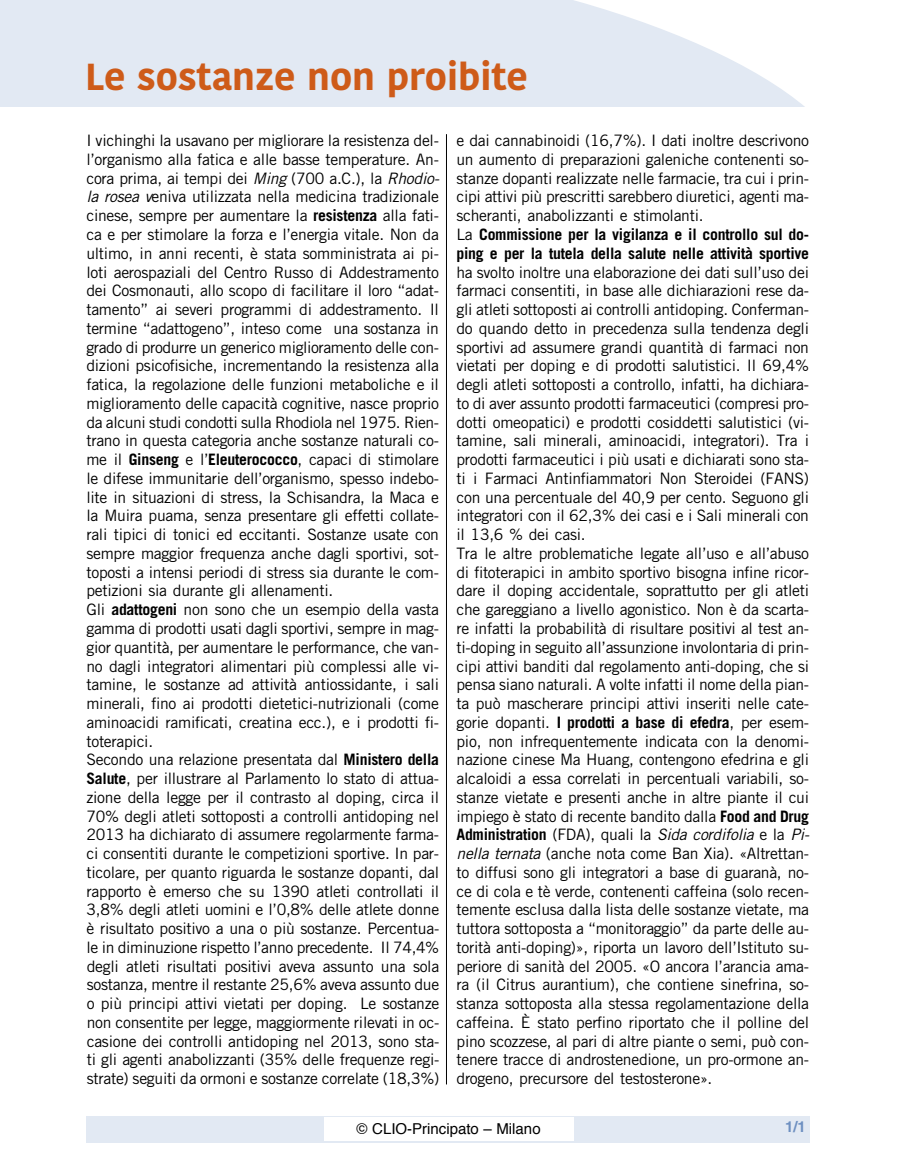
<style>
.page{position:relative;width:915px;height:1170px;background:#fff}
.page>*{position:absolute;margin:0;border:0;box-sizing:border-box;transform-origin:0 0}
.t1{font:700 37.5px "Kohinoor Devanagari";color:#ce5b19}
.t2{font:15.75px/18.8px "Trade Gothic LT Std";letter-spacing:-.02em;color:#000}
.t3{font:15px "Helvetica";color:#000}
.t4{font:700 15px "Helvetica LT Std";color:#6e90c1}
.s1{font-style:italic}
.s2{font-weight:700}
</style>
<div class="page">
<div style="left:87px;top:1115px;width:722px;height:27px;background:#e2e9f3"></div>
<div style="left:324px;top:1117px;width:249px;height:23px;background:#fff"></div>
<svg style="left:1px;top:0;width:804px;height:107px;fill:#e2e9f3"></svg>
<hr style="left:446px;top:134px;width:1px;height:950px;background:#000">
<h1 class="t1" style="left:85px;top:54px;width:444px">Le sostanze non proibite</h1>
<p class="t2" style="left:86px;top:133px;width:354px">I vichinghi la usavano per migliorare la resistenza del&shy;l’organismo alla fatica e alle basse temperature. An&shy;cora prima, ai tempi dei <span class="s1">Ming</span> (700 a.C.), la <span class="s1">Rhodio&shy;la rosea v</span>eniva utilizzata nella medicina tradizionale cinese, sempre per aumentare la <span class="s2">resistenza</span> alla fati&shy;ca e per stimolare la forza e l’energia vitale. Non da ultimo, in anni recenti, è stata somministrata ai pi&shy;loti aerospaziali del Centro Russo di Addestramento dei Cosmonauti, allo scopo di facilitare il loro “adat&shy;tamento” ai severi programmi di addestramento. Il termine “adattogeno”, inteso come una sostanza in grado di produrre un generico miglioramento delle con&shy;dizioni psicofisiche, incrementando la resistenza alla fatica, la regolazione delle funzioni metaboliche e il miglioramento delle capacità cognitive, nasce proprio da alcuni studi condotti sulla Rhodiola nel 1975. Rien&shy;trano in questa categoria anche sostanze naturali co&shy;me il <span class="s2">Ginseng</span> e l’<span class="s2">Eleuterococco</span>, capaci di stimolare le difese immunitarie dell’organismo, spesso indebo&shy;lite in situazioni di stress, la Schisandra, la Maca e la Muira puama, senza presentare gli effetti collate&shy;rali tipici di tonici ed eccitanti. Sostanze usate con sempre maggior frequenza anche dagli sportivi, sot&shy;toposti a intensi periodi di stress sia durante le com&shy;petizioni sia durante gli allenamenti.<br>Gli <span class="s2">adattogeni</span> non sono che un esempio della vasta gamma di prodotti usati dagli sportivi, sempre in mag&shy;gior quantità, per aumentare le performance, che van&shy;no dagli integratori alimentari più complessi alle vi&shy;tamine, le sostanze ad attività antiossidante, i sali minerali, fino ai prodotti dietetici-nutrizionali (come aminoacidi ramificati, creatina ecc.), e i prodotti fi&shy;toterapici.<br>Secondo una relazione presentata dal <span class="s2">Ministero della Salute</span>, per illustrare al Parlamento lo stato di attua&shy;zione della legge per il contrasto al doping, circa il 70% degli atleti sottoposti a controlli antidoping nel 2013 ha dichiarato di assumere regolarmente farma&shy;ci consentiti durante le competizioni sportive. In par&shy;ticolare, per quanto riguarda le sostanze dopanti, dal rapporto è emerso che su 1390 atleti controllati il 3,8% degli atleti uomini e l’0,8% delle atlete donne è risultato positivo a una o più sostanze. Percentua&shy;le in diminuzione rispetto l’anno precedente. Il 74,4% degli atleti risultati positivi aveva assunto una sola sostanza, mentre il restante 25,6% aveva assunto due o più principi attivi vietati per doping. Le sostanze non consentite per legge, maggiormente rilevati in oc&shy;casione dei controlli antidoping nel 2013, sono sta&shy;ti gli agenti anabolizzanti (35% delle frequenze regi&shy;strate) seguiti da ormoni e sostanze correlate (18,3%)</p>
<p class="t2" style="left:456px;top:133px;width:354px">e dai cannabinoidi (16,7%). I dati inoltre descrivono un aumento di preparazioni galeniche contenenti so&shy;stanze dopanti realizzate nelle farmacie, tra cui i prin&shy;cipi attivi più prescritti sarebbero diuretici, agenti ma&shy;scheranti, anabolizzanti e stimolanti.<br>La <span class="s2">Commissione per la vigilanza e il controllo sul do&shy;ping e per la tutela della salute nelle attività sportive</span></p>
<p class="t2" style="left:456px;top:264px;width:354px">ha svolto inoltre una elaborazione dei dati sull’uso dei farmaci consentiti, in base alle dichiarazioni rese da&shy;gli atleti sottoposti ai controlli antidoping. Conferman&shy;do quando detto in precedenza sulla tendenza degli sportivi ad assumere grandi quantità di farmaci non vietati per doping e di prodotti salutistici. Il 69,4% degli atleti sottoposti a controllo, infatti, ha dichiara&shy;to di aver assunto prodotti farmaceutici (compresi pro&shy;dotti omeopatici) e prodotti cosiddetti salutistici (vi&shy;tamine, sali minerali, aminoacidi, integratori). Tra i prodotti farmaceutici i più usati e dichiarati sono sta&shy;ti i Farmaci Antinfiammatori Non Steroidei (FANS) con una percentuale del 40,9 per cento. Seguono gli integratori con il 62,3% dei casi e i Sali minerali con il 13,6 % dei casi.<br>Tra le altre problematiche legate all’uso e all’abuso di fitoterapici in ambito sportivo bisogna infine ricor&shy;dare il doping accidentale, soprattutto per gli atleti che gareggiano a livello agonistico. Non è da scarta&shy;re infatti la probabilità di risultare positivi al test an&shy;ti-doping in seguito all’assunzione involontaria di prin&shy;cipi attivi banditi dal regolamento anti-doping, che si pensa siano naturali. A volte infatti il nome della pian&shy;ta può mascherare principi attivi inseriti nelle cate&shy;gorie dopanti. <span class="s2">I prodotti a base di efedra</span>, per esem&shy;pio, non infrequentemente indicata con la denomi&shy;nazione cinese Ma Huang, contengono efedrina e gli alcaloidi a essa correlati in percentuali variabili, so&shy;stanze vietate e presenti anche in altre piante il cui impiego è stato di recente bandito dalla <span class="s2">Food and Drug Administration</span> (FDA), quali la <span class="s1">Sida cordifolia</span> e la <span class="s1">Pi&shy;nella ternata</span> (anche nota come Ban Xia). «Altrettan&shy;to diffusi sono gli integratori a base di guaranà, no&shy;ce di cola e tè verde, contenenti caffeina (solo recen&shy;temente esclusa dalla lista delle sostanze vietate, ma tuttora sottoposta a “monitoraggio” da parte delle au&shy;torità anti-doping)», riporta un lavoro dell’Istituto su&shy;periore di sanità del 2005. «O ancora l’arancia ama&shy;ra (il Citrus aurantium), che contiene sinefrina, so&shy;stanza sottoposta alla stessa regolamentazione della caffeina. È stato perfino riportato che il polline del pino scozzese, al pari di altre piante o semi, può con&shy;tenere tracce di androstenedione, un pro-ormone an&shy;drogeno, precursore del testosterone».</p>
<p class="t3" style="left:356px;top:1121px;width:185px">© CLIO-Principato – Milano</p>
<p class="t4" style="left:784px;top:1121px;width:22px">1/1</p>
</div>
